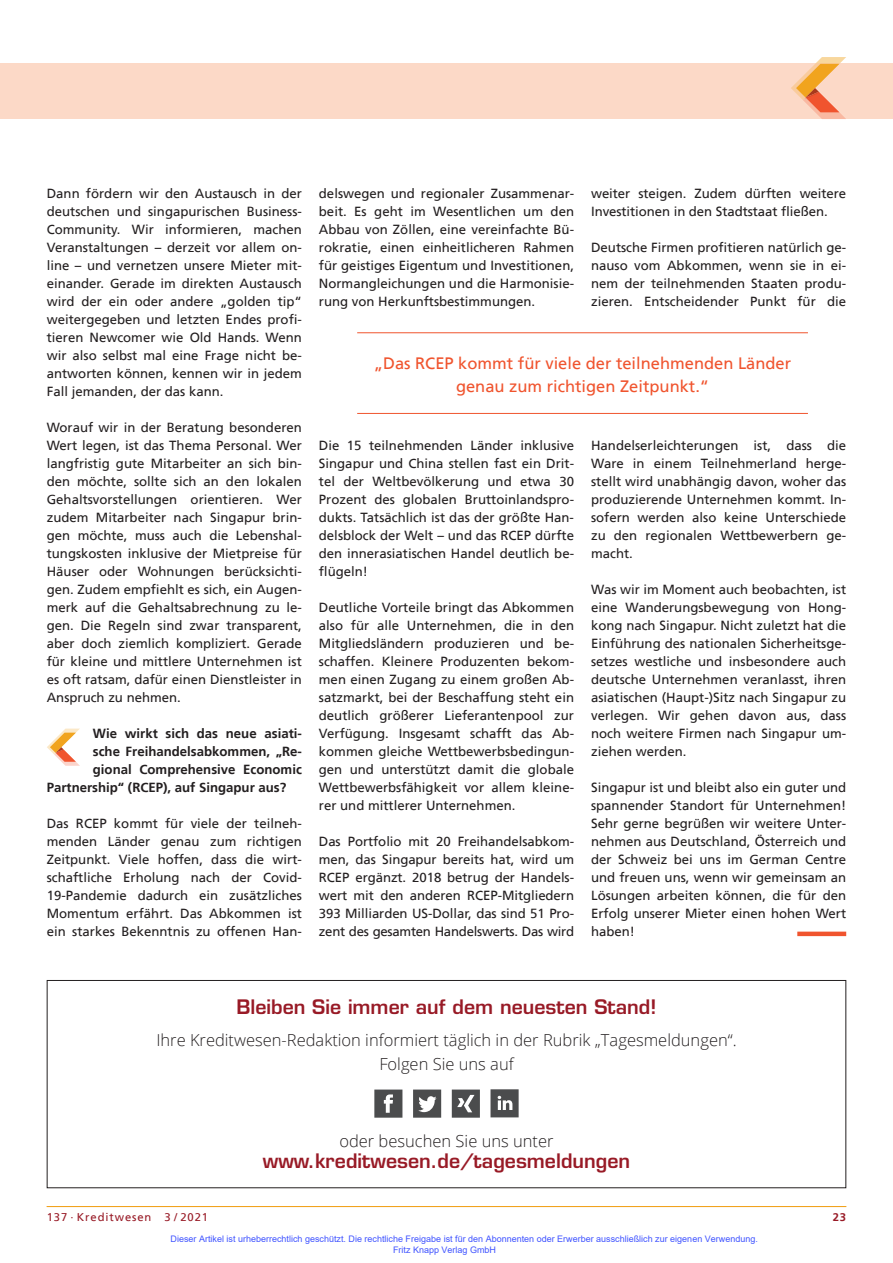
<style>
.page{position:relative;width:893px;height:1263px;background:#fff}
.page>*{position:absolute;margin:0;border:0;box-sizing:border-box;transform-origin:0 0}
.t1{font:600 19.5px "Eurostile";color:#981a26}
.t2{font:300 16.5px/23.7px "Open Sans";color:#231f20;text-align:center}
.t3{font:16.5px/22.5px "Frutiger";color:#f0542e;text-align:center}
.t4{font:13.2px/18px "Frutiger";color:#231f20;text-align:justify}
.t5{font:700 13.2px "Frutiger";color:#231f20}
.t6{font:11.25px "Frutiger";letter-spacing:.08em;color:#981a26}
.t7{font:700 11.25px "Frutiger";color:#981a26}
.t8{font:9px/10.8px "Arial";color:#4054ff}
</style>
<div class="page">
<div style="left:0;top:64px;width:893px;height:55px;background:#fcd9c7"></div>
<hr style="left:47px;top:1206px;width:799px;height:1px;background:#f1a31e">
<svg style="left:791px;top:57px;width:55px;height:62px"></svg>
<svg style="left:47px;top:728px;width:33px;height:38px"></svg>
<div style="left:797px;top:931px;width:49px;height:5px;background:#f0542e"></div>
<hr style="left:357px;top:332px;width:451px;height:1px;background:#f0542e">
<hr style="left:357px;top:413px;width:451px;height:1px;background:#f0542e">
<div style="left:47px;top:980px;width:799px;height:208px;border:1px solid #231f20"></div>
<svg style="left:374px;top:1089px;width:28px;height:29px"></svg>
<svg style="left:413px;top:1089px;width:28px;height:29px"></svg>
<svg style="left:452px;top:1089px;width:28px;height:29px"></svg>
<svg style="left:490px;top:1089px;width:29px;height:28px"></svg>
<p class="t4" style="left:47px;top:185px;width:257px">Dann fördern wir den Austausch in der deutschen und singapurischen Business-Community. Wir informieren, machen Veranstaltungen – derzeit vor allem on&shy;line – und vernetzen unsere Mieter mit&shy;einander. Gerade im direkten Austausch wird der ein oder andere „golden tip“ weitergegeben und letzten Endes profi&shy;tieren Newcomer wie Old Hands. Wenn wir also selbst mal eine Frage nicht be&shy;antworten können, kennen wir in jedem Fall jemanden, der das kann.</p>
<p class="t4" style="left:47px;top:419px;width:257px">Worauf wir in der Beratung besonderen Wert legen, ist das Thema Personal. Wer langfristig gute Mitarbeiter an sich bin&shy;den möchte, sollte sich an den lokalen Gehaltsvorstellungen orientieren. Wer zudem Mitarbeiter nach Singapur brin&shy;gen möchte, muss auch die Lebenshal&shy;tungskosten inklusive der Mietpreise für Häuser oder Wohnungen berücksichti&shy;gen. Zudem empfiehlt es sich, ein Augen&shy;merk auf die Gehaltsabrechnung zu le&shy;gen. Die Regeln sind zwar transparent, aber doch ziemlich kompliziert. Gerade für kleine und mittlere Unternehmen ist es oft ratsam, dafür einen Dienstleister in Anspruch zu nehmen.</p>
<p class="t5" style="left:93px;top:728px;width:210px">Wie wirkt sich das neue asiati-</p>
<p class="t5" style="left:93px;top:746px;width:210px">sche Freihandelsabkommen, „Re-</p>
<p class="t5" style="left:93px;top:764px;width:210px">gional Comprehensive Economic</p>
<p class="t5" style="left:47px;top:782px;width:241px">Partnership“ (RCEP), auf Singapur aus?</p>
<p class="t4" style="left:47px;top:815px;width:257px">Das RCEP kommt für viele der teilneh&shy;menden Länder genau zum richtigen Zeitpunkt. Viele hoffen, dass die wirt&shy;schaftliche Erholung nach der Covid-19-Pandemie dadurch ein zusätzliches Momentum erfährt. Das Abkommen ist ein starkes Bekenntnis zu offenen Han-</p>
<p class="t4" style="left:319px;top:185px;width:257px">delswegen und regionaler Zusammenar&shy;beit. Es geht im Wesentlichen um den Abbau von Zöllen, eine vereinfachte Bü&shy;rokratie, einen einheitlicheren Rahmen für geistiges Eigentum und Investitionen, Normangleichungen und die Harmonisie&shy;rung von Herkunftsbestimmungen.</p>
<p class="t4" style="left:591px;top:185px;width:257px">weiter steigen. Zudem dürften weitere<br>Investitionen in den Stadtstaat fließen.</p>
<p class="t4" style="left:591px;top:239px;width:257px">Deutsche Firmen profitieren natürlich ge&shy;nauso vom Abkommen, wenn sie in ei&shy;nem der teilnehmenden Staaten produ&shy;zieren. Entscheidender Punkt für die</p>
<p class="t3" style="left:374px;top:353px;width:419px">„Das RCEP kommt für viele der teilnehmenden Länder genau zum richtigen Zeitpunkt.“</p>
<p class="t4" style="left:319px;top:437px;width:257px">Die 15 teilnehmenden Länder inklusive Singapur und China stellen fast ein Drit&shy;tel der Weltbevölkerung und etwa 30<br>Prozent des globalen Bruttoinlandspro&shy;dukts. Tatsächlich ist das der größte Han&shy;delsblock der Welt – und das RCEP dürfte den innerasiatischen Handel deutlich be&shy;flügeln!</p>
<p class="t4" style="left:319px;top:599px;width:257px">Deutliche Vorteile bringt das Abkommen also für alle Unternehmen, die in den Mitgliedsländern produzieren und be&shy;schaffen. Kleinere Produzenten bekom&shy;men einen Zugang zu einem großen Ab&shy;satzmarkt, bei der Beschaffung steht ein deutlich größerer Lieferantenpool zur Verfügung. Insgesamt schafft das Ab&shy;kommen gleiche Wettbewerbsbedingun&shy;gen und unterstützt damit die globale Wettbewerbsfähigkeit vor allem kleine&shy;rer und mittlerer Unternehmen.</p>
<p class="t4" style="left:319px;top:833px;width:257px">Das Portfolio mit 20 Freihandelsabkom&shy;men, das Singapur bereits hat, wird um RCEP ergänzt. 2018 betrug der Handels&shy;wert mit den anderen RCEP-Mitgliedern 393 Milliarden US-Dollar, das sind 51 Pro&shy;zent des gesamten Handelswerts. Das wird</p>
<p class="t4" style="left:591px;top:437px;width:257px">Handelserleichterungen ist, dass die Ware in einem Teilnehmerland herge&shy;stellt wird unabhängig davon, woher das produzierende Unternehmen kommt. In&shy;sofern werden also keine Unterschiede zu den regionalen Wettbewerbern ge&shy;macht.</p>
<p class="t4" style="left:591px;top:581px;width:257px">Was wir im Moment auch beobachten, ist eine Wanderungsbewegung von Hong&shy;kong nach Singapur. Nicht zuletzt hat die Einführung des nationalen Sicherheitsge&shy;setzes westliche und insbesondere auch deutsche Unternehmen veranlasst, ihren asiatischen (Haupt-)Sitz nach Singapur zu verlegen. Wir gehen davon aus, dass noch weitere Firmen nach Singapur um&shy;ziehen werden.</p>
<p class="t4" style="left:591px;top:779px;width:257px">Singapur ist und bleibt also ein guter und spannender Standort für Unternehmen!<br>Sehr gerne begrüßen wir weitere Unter&shy;nehmen aus Deutschland, Österreich und der Schweiz bei uns im German Centre und freuen uns, wenn wir gemeinsam an Lösungen arbeiten können, die für den Erfolg unserer Mieter einen hohen Wert haben!</p>
<h1 class="t1" style="left:236px;top:994px;width:421px">Bleiben Sie immer auf dem neuesten Stand!</h1>
<p class="t2" style="left:156px;top:1028px;width:582px">Ihre Kreditwesen-Redaktion informiert täglich in der Rubrik „Tagesmeldungen“.<br>Folgen Sie uns auf</p>
<p class="t2" style="left:339px;top:1128px;width:216px">oder besuchen Sie uns unter</p>
<h1 class="t1" style="left:263px;top:1148px;width:369px">www.kreditwesen.de/tagesmeldungen</h1>
<p class="t6" style="left:47px;top:1211px;width:163px">137 · Kreditwesen 3 / 2021</p>
<p class="t7" style="left:833px;top:1211px;width:15px">23</p>
<p class="t8" style="left:393px;top:1233px;width:366px;text-indent:-223px">Dieser Artikel ist urheberrechtlich geschützt. Die rechtliche Freigabe ist für den Abonnenten oder Erwerber ausschließlich zur eigenen Verwendung.<br>Fritz Knapp Verlag GmbH</p>
</div>
